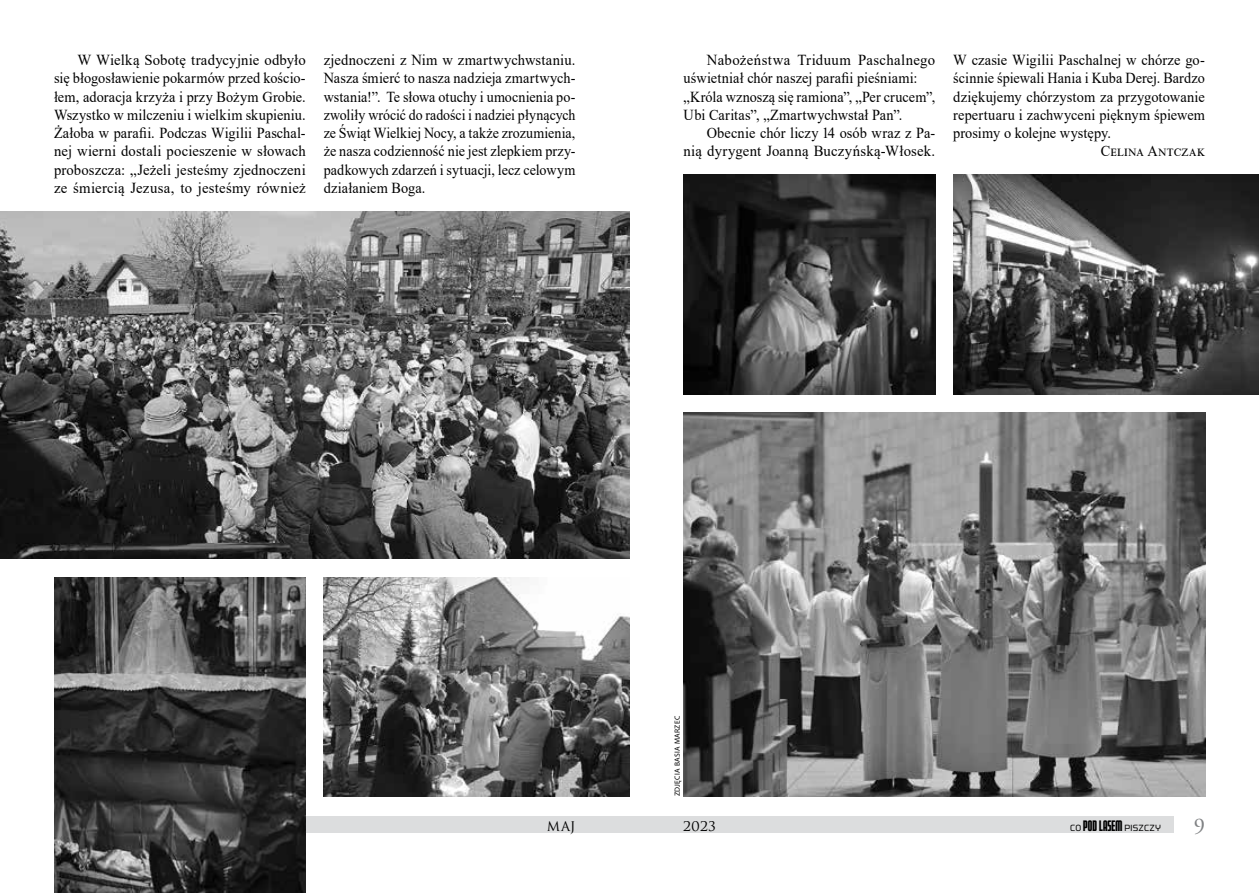
<style>
.page{position:relative;width:1259px;height:893px;background:#fff}
.page>*{position:absolute;margin:0;border:0;box-sizing:border-box;transform-origin:0 0}
.t1{font:22.5px "Adobe Garamond Pro";color:#808284}
.t2{font:15.3px/18.3px "Times New Roman";letter-spacing:.01em;color:#000;text-align:justify}
.t3{font:15.3px/18.3px "Times New Roman";letter-spacing:.01em;color:#000;text-align:justify;scale:.96 1}
.t4{font:15.3px/18.3px "Times New Roman";letter-spacing:.01em;color:#000;text-align:right;scale:.94 1}
.t5{font:15.3px "Times New Roman";letter-spacing:.01em;color:#000;scale:.95 1}
.t6{font:15.3px "Times New Roman";letter-spacing:.01em;color:#000;scale:.93 1}
.t7{font:15.3px "Times New Roman";letter-spacing:.055em;color:#000;scale:.94 1}
.t8{font:15.3px "Trajan Pro";letter-spacing:.015em;color:#000;scale:.94 1}
.t9{font:9px "Morgan Big";letter-spacing:.03em;color:#000;scale:.94 1}
.t10{font:7.5px "Myriad Pro";letter-spacing:.04em;color:#000}
.s1{font-family:"Morgan Tower Four";font-size:15.3px}
</style>
<div class="page">
<div style="left:87px;top:817px;width:544px;height:16px;background:#dcddde"></div>
<div style="left:629px;top:817px;width:545px;height:16px;background:#dcddde"></div>
<img style="left:0;top:211px;width:629px;height:348px">
<img style="left:683px;top:175px;width:252px;height:219px">
<img style="left:683px;top:412px;width:523px;height:384px">
<img style="left:54px;top:577px;width:252px;height:316px">
<img style="left:324px;top:577px;width:305px;height:219px">
<img style="left:953px;top:175px;width:306px;height:219px">
<p class="t2" style="left:54px;top:50px;width:253px;text-indent:23px">W Wielką Sobotę tradycyjnie odbyło się błogosławienie pokarmów przed kościo&shy;łem, adoracja krzyża i przy Bożym Grobie.<br>Wszystko w milczeniu i wielkim skupieniu.<br>Żałoba w parafii. Podczas Wigilii Paschal&shy;nej wierni dostali pocieszenie w słowach proboszcza: „Jeżeli jesteśmy zjednoczeni ze śmiercią Jezusa, to jesteśmy również</p>
<p class="t3" style="left:324px;top:50px;width:264px">zjednoczeni z Nim w zmartwychwstaniu.<br>Nasza śmierć to nasza nadzieja zmartwych&shy;wstania!”. Te słowa otuchy i umocnienia po&shy;zwoliły wrócić do radości i nadziei płynących ze Świąt Wielkiej Nocy, a także zrozumienia, że nasza codzienność nie jest zlepkiem przy&shy;padkowych zdarzeń i sytuacji, lecz celowym działaniem Boga.</p>
<p class="t2" style="left:683px;top:50px;width:253px;text-align:left;text-indent:23px">Nabożeństwa Triduum Paschalnego uświetniał chór naszej parafii pieśniami: „Króla wznoszą się ramiona”, „Per crucem”, Ubi Caritas”, „Zmartwychwstał Pan”.</p>
<p class="t4" style="left:683px;top:123px;width:269px">Obecnie chór liczy 14 osób wraz z Pa-<br>nią dyrygent Joanną Buczyńską-Włosek.</p>
<p class="t5" style="left:953px;top:49px;width:266px">W czasie Wigilii Paschalnej w chórze go-</p>
<p class="t6" style="left:953px;top:67px;width:272px">ścinnie śpiewali Hania i Kuba Derej. Bardzo</p>
<p class="t5" style="left:953px;top:86px;width:266px">dziękujemy chórzystom za przygotowanie</p>
<p class="t4" style="left:953px;top:105px;width:269px">repertuaru i zachwyceni pięknym śpiewem</p>
<p class="t4" style="left:953px;top:123px;width:169px">prosimy o kolejne występy.</p>
<p class="t7" style="left:1100px;top:141px;width:111px">Celina Antczak</p>
<p class="t10" style="left:672px;top:796px;width:82px;rotate:-90deg">ZDJĘCIA BASIA MARZEC</p>
<p class="t8" style="left:547px;top:815px;width:32px">maj</p>
<p class="t8" style="left:683px;top:815px;width:37px">2023</p>
<p class="t9" style="left:1070px;top:821px;width:98px">CO <span class="s1">POD LASEM</span> PISZCZY</p>
<h1 class="t1" style="left:1193px;top:812px;width:13px">9</h1>
</div>
